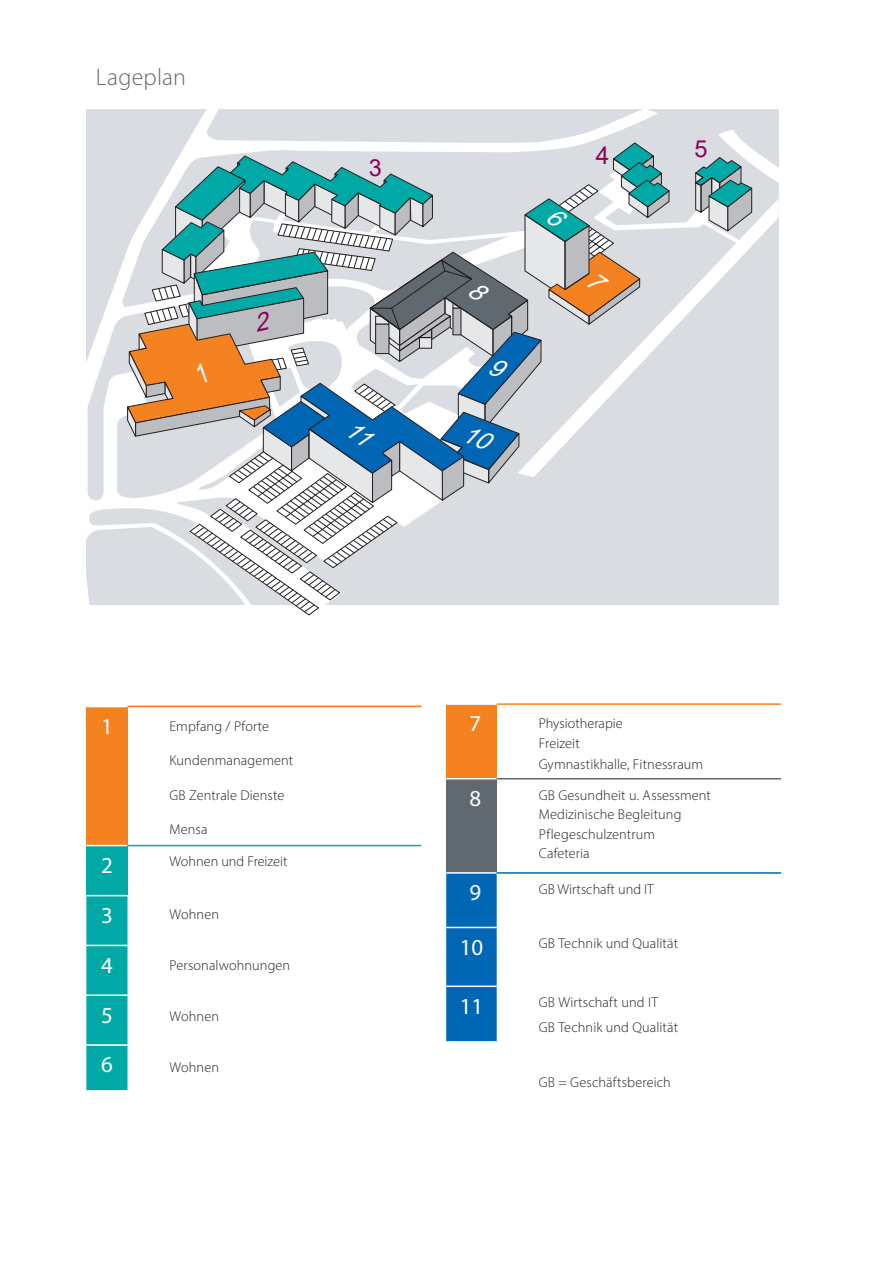
<style>
.page{position:relative;width:893px;height:1263px;background:#fff}
.page>*{position:absolute;margin:0;border:0;box-sizing:border-box;transform-origin:0 0}
.t1{font:24.45px "Arial";color:#8b0159}
.INNT-Intro{font:300 24px "Myriad Pro";letter-spacing:.01em;color:#5f696f}
.t2{font:23.55px "Arial";color:#8b0159}
.t3{font:22.95px "Myriad Pro";color:#fff}
.Arial-Fließtext_9_5{font:300 14.25px "Myriad Pro";letter-spacing:.005em;color:#231f20}
.Tabelleninhalt_Karte{font:300 14.25px/19.5px "Myriad Pro";letter-spacing:.005em;color:#231f20}
</style>
<div class="page">
<svg style="left:86px;top:109px;width:572px;height:496px;fill:#d9dce0"></svg>
<div style="left:86px;top:706px;width:41px;height:139px;background:#f58220"></div>
<div style="left:86px;top:845px;width:41px;height:51px;background:#00a9a5"></div>
<div style="left:86px;top:896px;width:41px;height:194px;background:#00a9a5"></div>
<hr style="left:127px;top:705px;width:294px;height:2px;background:#f58220">
<hr style="left:86px;top:845px;width:41px;height:1px;background:#fff">
<hr style="left:127px;top:845px;width:294px;height:1px;background:#00a9a5">
<hr style="left:86px;top:705px;width:41px;height:2px;background:#fff">
<hr style="left:86px;top:895px;width:41px;height:1px;background:#fff">
<hr style="left:86px;top:945px;width:41px;height:1px;background:#fff">
<hr style="left:86px;top:994px;width:41px;height:2px;background:#fff">
<hr style="left:86px;top:1044px;width:41px;height:2px;background:#fff">
<div style="left:446px;top:704px;width:51px;height:75px;background:#f58220"></div>
<div style="left:446px;top:779px;width:51px;height:94px;background:#5f696f"></div>
<div style="left:446px;top:874px;width:51px;height:167px;background:#0166b3"></div>
<hr style="left:446px;top:872px;width:51px;height:2px;background:#fff">
<hr style="left:446px;top:927px;width:51px;height:1px;background:#fff">
<hr style="left:446px;top:985px;width:51px;height:2px;background:#fff">
<hr style="left:497px;top:703px;width:284px;height:2px;background:#f58220">
<hr style="left:497px;top:778px;width:284px;height:1px;background:#5f696f">
<hr style="left:497px;top:872px;width:284px;height:2px;background:#0166b3">
<hr style="left:446px;top:703px;width:51px;height:2px;background:#fff">
<hr style="left:446px;top:778px;width:51px;height:1px;background:#fff">
<svg style="left:126px;top:129px;width:653px;height:487px"></svg>
<p class="INNT-Intro" style="left:96px;top:63px;width:92px">Lageplan</p>
<h3 class="t2" style="left:369px;top:151px;width:15px">3</h3>
<h1 class="t1" style="left:596px;top:138px;width:15px">4</h1>
<h3 class="t2" style="left:694px;top:132px;width:15px">5</h3>
<p class="t3" style="left:101px;top:712px;width:13px">1</p>
<p class="Arial-Fließtext_9_5" style="left:170px;top:718px;width:101px">Empfang / Pforte</p>
<p class="Arial-Fließtext_9_5" style="left:170px;top:752px;width:125px">Kundenmanagement</p>
<p class="Arial-Fließtext_9_5" style="left:170px;top:786px;width:116px">GB Zentrale Dienste</p>
<p class="Arial-Fließtext_9_5" style="left:170px;top:820px;width:40px">Mensa</p>
<p class="t3" style="left:101px;top:851px;width:13px">2</p>
<p class="Tabelleninhalt_Karte" style="left:170px;top:852px;width:119px">Wohnen und Freizeit</p>
<p class="t3" style="left:101px;top:901px;width:13px">3</p>
<p class="Arial-Fließtext_9_5" style="left:170px;top:905px;width:51px">Wohnen</p>
<p class="t3" style="left:101px;top:951px;width:13px">4</p>
<p class="Arial-Fließtext_9_5" style="left:170px;top:956px;width:122px">Personalwohnungen</p>
<p class="t3" style="left:101px;top:1001px;width:13px">5</p>
<p class="Arial-Fließtext_9_5" style="left:170px;top:1007px;width:51px">Wohnen</p>
<p class="t3" style="left:101px;top:1050px;width:13px">6</p>
<p class="Arial-Fließtext_9_5" style="left:170px;top:1058px;width:51px">Wohnen</p>
<p class="t3" style="left:469px;top:710px;width:13px">7</p>
<p class="Tabelleninhalt_Karte" style="left:539px;top:713px;width:86px;line-height:20.2px">Physiotherapie<br>Freizeit</p>
<p class="Tabelleninhalt_Karte" style="left:539px;top:754px;width:166px">Gymnastikhalle, Fitnessraum</p>
<p class="t3" style="left:469px;top:784px;width:13px">8</p>
<p class="Tabelleninhalt_Karte" style="left:539px;top:785px;width:174px">GB Gesundheit u. Assessment<br>Medizinische Begleitung<br>Pflegeschulzentrum<br>Cafeteria</p>
<p class="t3" style="left:469px;top:878px;width:13px">9</p>
<p class="Tabelleninhalt_Karte" style="left:539px;top:879px;width:117px">GB Wirtschaft und IT</p>
<p class="t3" style="left:460px;top:933px;width:25px">10</p>
<p class="Arial-Fließtext_9_5" style="left:539px;top:935px;width:141px">GB Technik und Qualität</p>
<p class="t3" style="left:460px;top:992px;width:25px">11</p>
<p class="Arial-Fließtext_9_5" style="left:539px;top:994px;width:121px">GB Wirtschaft und IT</p>
<p class="Arial-Fließtext_9_5" style="left:539px;top:1018px;width:141px">GB Technik und Qualität</p>
<p class="Arial-Fließtext_9_5" style="left:539px;top:1074px;width:134px">GB = Geschäftsbereich</p>
</div>
